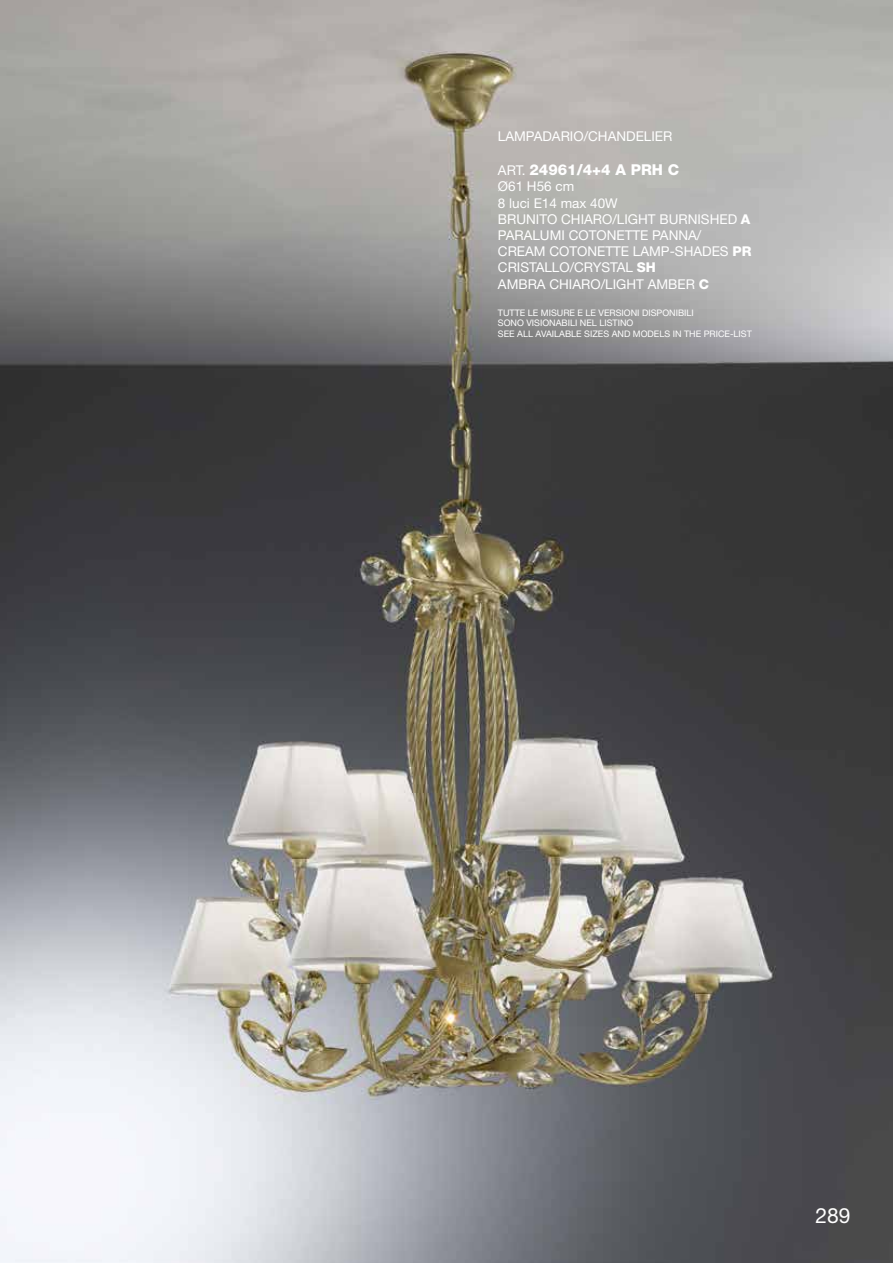
<style>
.page{position:relative;width:893px;height:1263px;background:#fff}
.page>*{position:absolute;margin:0;border:0;box-sizing:border-box;transform-origin:0 0}
.t1{font:21px "Helvetica Neue";color:#fff}
.t2{font:800 15px "Helvetica Neue";color:#fff}
.t3{font:13.5px/16.2px "Helvetica Neue";color:#fff}
.t4{font:9px/10.8px "Helvetica Neue";color:#fff}
.s1{font-weight:400;font-size:13.5px}
.s2{font-weight:800}
</style>
<div class="page">
<img style="left:0;top:0;width:893px;height:1263px">
<p class="t3" style="left:498px;top:128px;width:176px">LAMPADARIO/CHANDELIER</p>
<p class="t2" style="left:498px;top:161px;width:183px"><span class="s1">ART.</span> 24961/4+4 A PRH C</p>
<p class="t3" style="left:498px;top:178px;width:255px">Ø61 H56 cm<br>8 luci E14 max 40W<br>BRUNITO CHIARO/LIGHT BURNISHED <span class="s2">A<br></span>PARALUMI COTONETTE PANNA/<br>CREAM COTONETTE LAMP-SHADES <span class="s2">PR<br></span>CRISTALLO/CRYSTAL <span class="s2">SH<br></span>AMBRA CHIARO/LIGHT AMBER <span class="s2">C</span></p>
<p class="t4" style="left:498px;top:307px;width:256px">TUTTE LE MISURE E LE VERSIONI DISPONIBILI<br>SONO VISIONABILI NEL LISTINO<br>SEE ALL AVAILABLE SIZES AND MODELS IN THE PRICE-LIST</p>
<h1 class="t1" style="left:815px;top:1202px;width:37px">289</h1>
</div>
